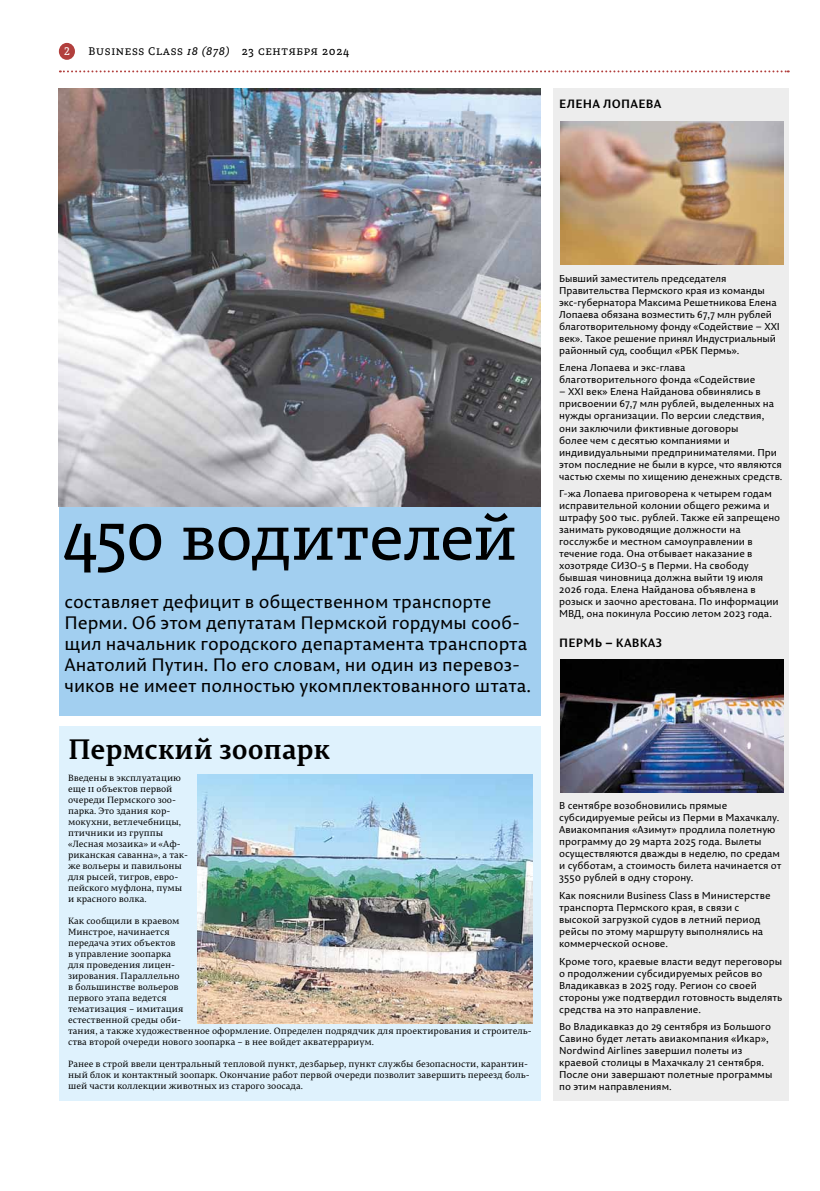
<style>
.page{position:relative;width:820px;height:1191px;background:#fff}
.page>*{position:absolute;margin:0;border:0;box-sizing:border-box;transform-origin:0 0}
.t1{font:64.1px "Permian Slab Serif Typeface";letter-spacing:-.015em;color:#000}
.t2{font:700 28px "Permian Serif Typeface";color:#000}
.t3{font:18px/21px "Permian Sans Typeface";color:#000}
.t4{font:700 12px "Permian Sans Typeface";letter-spacing:.11em;color:#000}
.t5{font:11px "Permian Slab Serif Typeface";letter-spacing:.06em;color:#000}
.t6{font:11px "Permian Slab Serif Typeface";color:#fff}
.t7{font:10px/12px "Permian Sans Typeface";color:#000}
.t8{font:9px/11px "Permian Serif Typeface";color:#000}
.s1{font-style:italic}
</style>
<div class="page">
<div style="left:59px;top:43px;width:16px;height:17px;background:#b23f3d;border-radius:50%"></div>
<div style="left:59px;top:506px;width:481px;height:209px;background:#a2cff0"></div>
<div style="left:553px;top:88px;width:235px;height:1012px;background:#ededed"></div>
<svg style="left:60px;top:70px;width:728px;height:2px"></svg>
<div style="left:59px;top:726px;width:481px;height:374px;background:#dff2fd"></div>
<img style="left:560px;top:121px;width:222px;height:143px">
<img style="left:197px;top:774px;width:334px;height:249px">
<img style="left:560px;top:660px;width:222px;height:132px">
<img style="left:59px;top:88px;width:481px;height:418px">
<p class="t6" style="left:64px;top:42px;width:7px">2</p>
<p class="t5" style="left:89px;top:42px;width:262px">Business Class <span class="s1">18 (878)</span> 23 сентября 2024</p>
<p class="t4" style="left:559px;top:94px;width:102px">Елена Лопаева</p>
<h1 class="t1" style="left:62px;top:486px;width:456px">450 водителей</h1>
<p class="t3" style="left:64px;top:590px;width:468px">составляет дефицит в общественном транспорте Перми. Об этом депутатам Пермской гордумы сооб&shy;щил начальник городского департамента транспорта Анатолий Путин. По его словам, ни один из перевоз&shy;чиков не имеет полностью укомплектованного штата.</p>
<h2 class="t2" style="left:68px;top:726px;width:264px">Пермский зоопарк</h2>
<p class="t8" style="left:68px;top:772px;width:121px">Введены в эксплуатацию еще 11 объектов первой очереди Пермского зоо&shy;парка. Это здания кор&shy;мокухни, ветлечебницы, птичники из группы «Лесная мозаика» и «Аф&shy;риканская саванна», а так&shy;же вольеры и павильоны для рысей, тигров, евро&shy;пейского муфлона, пумы и красного волка.</p>
<p class="t8" style="left:68px;top:915px;width:465px">Как сообщили в краевом<br>Минстрое, начинается<br>передача этих объектов<br>в управление зоопарка<br>для проведения лицен-<br>зирования. Параллельно<br>в большинстве вольеров<br>первого этапа ведется<br>тематизация – имитация<br>естественной среды оби-<br>тания, а также художественное оформление. Определен подрядчик для проектирования и строитель&shy;ства второй очереди нового зоопарка – в нее войдет акватеррариум.</p>
<p class="t8" style="left:68px;top:1058px;width:463px">Ранее в строй ввели центральный тепловой пункт, дезбарьер, пункт службы безопасности, карантин&shy;ный блок и контактный зоопарк. Окончание работ первой очереди позволит завершить переезд боль&shy;шей части коллекции животных из старого зоосада.</p>
<p class="t7" style="left:559px;top:272px;width:222px">Бывший заместитель председателя Правительства Пермского края из команды экс-губернатора Максима Решетникова Елена Лопаева обязана возместить 67,7 млн рублей благотворительному фонду «Содействие – XXI век». Такое решение принял Индустриальный районный суд, сообщил «РБК Пермь».</p>
<p class="t7" style="left:559px;top:362px;width:197px">Елена Лопаева и экс-глава благотворительного фонда «Содействие</p>
<p class="t7" style="left:559px;top:386px;width:225px">– XXI век» Елена Найданова обвинялись в присвоении 67,7 млн рублей, выделенных на нужды организации. По версии следствия, они заключили фиктивные договоры<br>более чем с десятью компаниями и индивидуальными предпринимателями. При этом последние не были в курсе, что являются частью схемы по хищению денежных средств.</p>
<p class="t7" style="left:559px;top:487px;width:222px">Г-жа Лопаева приговорена к четырем годам исправительной колонии общего режима и штрафу 500 тыс. рублей. Также ей запрещено занимать руководящие должности на госслужбе и местном самоуправлении в течение года. Она отбывает наказание в хозотряде СИЗО-5 в Перми. На свободу бывшая чиновница должна выйти 19 июля 2026 года. Елена Найданова объявлена в розыск и заочно арестована. По информации МВД, она покинула Россию летом 2023 года.</p>
<p class="t4" style="left:559px;top:633px;width:104px">Пе рмь – Кавказ</p>
<p class="t7" style="left:559px;top:799px;width:224px">В сентябре возобновились прямые субсидируемые рейсы из Перми в Махачкалу.<br>Авиакомпания «Азимут» продлила полетную программу до 29 марта 2025 года. Вылеты осуществляются дважды в неделю, по средам и субботам, а стоимость билета начинается от 3550 рублей в одну сторону.</p>
<p class="t7" style="left:559px;top:889px;width:213px">Как пояснили Business Class в Министерстве транспорта Пермского края, в связи с высокой загрузкой судов в летний период рейсы по этому маршруту выполнялись на коммерческой основе.</p>
<p class="t7" style="left:559px;top:954px;width:225px">Кроме того, краевые власти ведут переговоры о продолжении субсидируемых рейсов во Владикавказ в 2025 году. Регион со своей стороны уже подтвердил готовность выделять средства на это направление.</p>
<p class="t7" style="left:559px;top:1020px;width:215px">Во Владикавказ до 29 сентября из Большого Савино будет летать авиакомпания «Икар», Nordwind Airlines завершил полеты из краевой столицы в Махачкалу 21 сентября.<br>После они завершают полетные программы по этим направлениям.</p>
</div>
